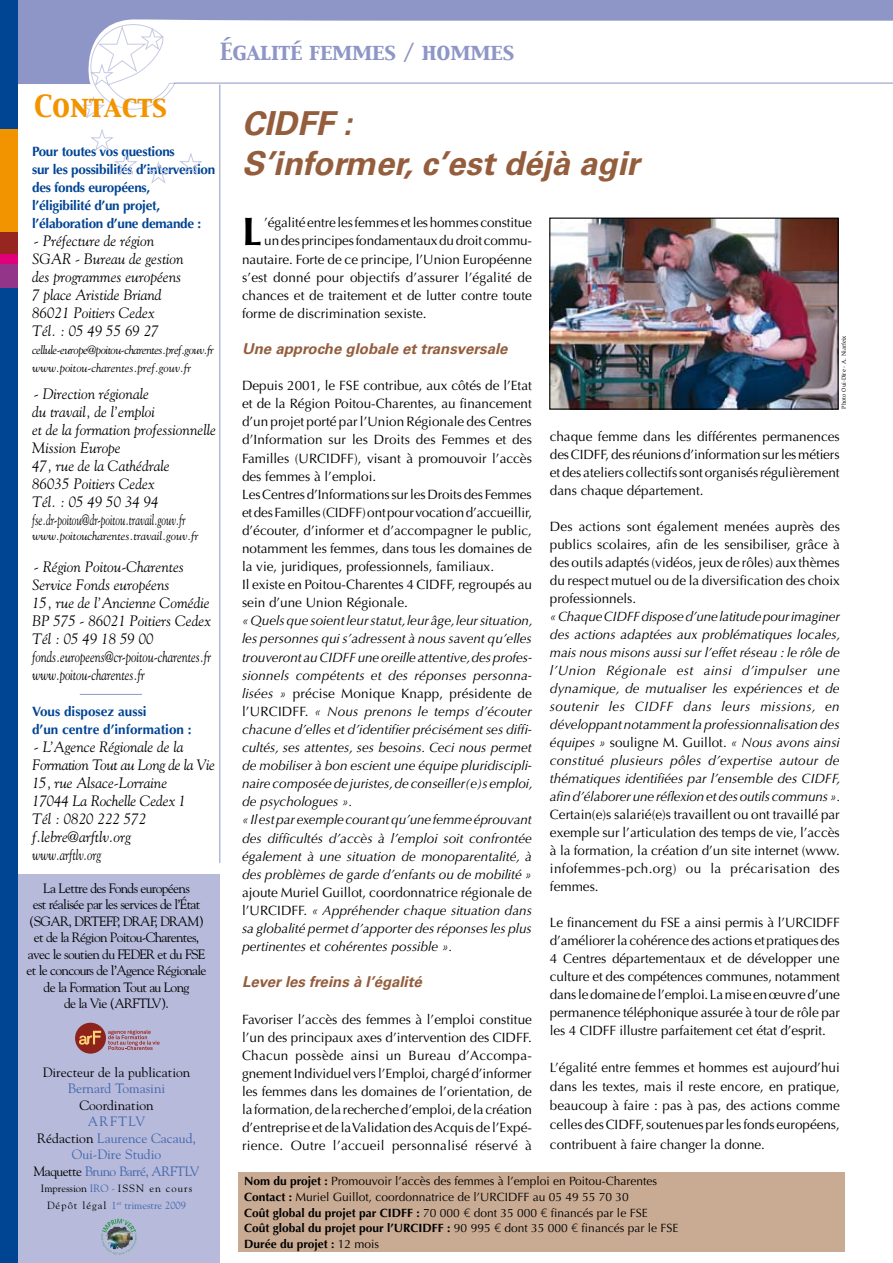
<style>
.page{position:relative;width:893px;height:1263px;background:#fff}
.page>*{position:absolute;margin:0;border:0;box-sizing:border-box;transform-origin:0 0}
.t1{font:700 39.75px "Optima";color:#000}
.t2{font:italic 700 33px/39.6px "Univers";color:#945d3c}
.t3{font:27px "Capitals";color:#f29400}
.t4{font:21px "Capitals";letter-spacing:-.005em;color:#8e96c7}
.t5{font:italic 15px/18px "Goudy";color:#000}
.t6{font:italic 700 15px "Univers";color:#945d3c}
.t7{font:13.5px/18.1px "Optima";color:#000;text-align:justify}
.t8{font:italic 13.5px/18.1px "Optima";color:#000;text-align:justify}
.t9{font:13.5px/16.5px "Goudy";letter-spacing:-.05em;color:#000;text-align:center}
.t10{font:700 13.5px/18px "Optima";letter-spacing:-.02em;color:#004494}
.t11{font:13.5px/16.5px "Goudy";color:#4066aa;text-align:center}
.t12{font:700 13.5px/18px "Optima";color:#004494}
.t13{font:13.5px "Goudy";color:#000}
.t14{font:12px/15.8px "Optima";color:#000}
.t15{font:italic 12px/18px "Goudy";letter-spacing:-.04em;color:#000}
.t16{font:italic 12px "Goudy";color:#000}
.t17{font:10.5px/16.5px "Goudy";color:#000;text-align:center}
.t18{font:6px "Slimbach";color:#000}
.s1{color:#000}
.s2{color:#4066aa}
.s3{font-style:normal}
.s4{font-weight:700}
.s5{font-family:"Akkurat";font-weight:300}
</style>
<div class="page">
<div style="left:238px;top:1172px;width:607px;height:79px;background:#c9ab93"></div>
<div style="left:12px;top:875px;width:208px;height:388px;background:#b7badb"></div>
<svg style="left:17px;top:0;width:876px;height:23px;fill:#8e96c7"></svg>
<div style="left:0;top:0;width:17px;height:1263px;background:#004494"></div>
<div style="left:0;top:129px;width:17px;height:107px;background:#f29400"></div>
<div style="left:0;top:232px;width:17px;height:25px;background:#972520"></div>
<div style="left:0;top:254px;width:17px;height:12px;background:#e2007a"></div>
<div style="left:0;top:264px;width:17px;height:23px;background:#933589"></div>
<svg style="left:17px;top:23px;width:876px;height:160px"></svg>
<hr style="left:174px;top:83px;width:719px;height:1px;background:#8e96c7">
<div style="left:75px;top:1023px;width:31px;height:31px;background:#8d231b;border-radius:50%"></div>
<svg style="left:79px;top:1031px;width:22px;height:14px"></svg>
<svg style="left:108px;top:1029px;width:52px;height:21px"></svg>
<hr style="left:220px;top:85px;width:1px;height:778px;background:#8e96c7">
<hr style="left:80px;top:694px;width:62px;height:1px;background:#8e96c7">
<svg style="left:101px;top:1219px;width:36px;height:35px"></svg>
<img style="left:551px;top:220px;width:286px;height:188px">
<div style="left:549px;top:218px;width:290px;height:192px;border:1px solid #000"></div>
<h3 class="t4" style="left:220px;top:37px;width:296px">ÉGALITÉ FEMMES / HOMMES</h3>
<h3 class="t3" style="left:34px;top:87px;width:135px">CONTACTS</h3>
<p class="t10" style="left:32px;top:143px;width:185px">Pour toutes vos questions<br>sur les possibilités d’intervention des fonds européens,<br>l’éligibilité d’un projet, l’élaboration d’une demande :</p>
<p class="t5" style="left:32px;top:232px;width:153px">- Préfecture de région<br>SGAR - Bureau de gestion des programmes européens<br>7 place Aristide Briand<br>86021 Poitiers Cedex<br>Tél. : 05 49 55 69 27</p>
<p class="t15" style="left:32px;top:341px;width:183px">cellule-europe@poitou-charentes.pref.gouv.fr www.poitou-charentes.pref.gouv.fr</p>
<p class="t5" style="left:32px;top:385px;width:185px">- Direction régionale<br>du travail, de l’emploi<br>et de la formation professionnelle<br>Mission Europe<br>47, rue de la Cathédrale<br>86035 Poitiers Cedex<br>Tél. : 05 49 50 34 94 fse.dr-poitou@dr-poitou.travail.gouv.fr</p>
<p class="t16" style="left:32px;top:528px;width:168px">www.poitoucharentes.travail.gouv.fr</p>
<p class="t5" style="left:32px;top:558px;width:181px">- Région Poitou-Charentes<br>Service Fonds européens<br>15, rue de l’Ancienne Comédie<br>BP 575 - 86021 Poitiers Cedex<br>Tél : 05 49 18 59 00 fonds.europeens@cr-poitou-charentes.fr www.poitou-charentes.fr</p>
<p class="t12" style="left:32px;top:703px;width:161px">Vous disposez aussi<br>d’un centre d’information :</p>
<p class="t5" style="left:32px;top:738px;width:184px">- L’Agence Régionale de la<br>Formation Tout au Long de la Vie<br>15, rue Alsace-Lorraine<br>17044 La Rochelle Cedex 1<br>Tél : 0820 222 572 f.lebre@arftlv.org<br>www.arftlv.org</p>
<p class="t9" style="left:27px;top:879px;width:182px">La Lettre des Fonds européens<br>est réalisée par les services de l’État (SGAR, DRTEFP, DRAF, DRAM) et de la Région Poitou-Charentes, avec le soutien du FEDER et du FSE et le concours de l’Agence Régionale de la Formation Tout au Long<br>de la Vie (ARFTLV).</p>
<p class="t13" style="left:43px;top:1063px;width:149px">Directeur de la publication</p>
<p class="t11" style="left:68px;top:1080px;width:99px">Bernard Tomasini</p>
<p class="t13" style="left:79px;top:1096px;width:76px">Coordination</p>
<p class="t11" style="left:33px;top:1113px;width:168px">ARFTLV<br><span class="s1">Rédaction</span> Laurence Cacaud,<br>Oui-Dire Studio<br><span class="s1">Maquette</span> Bruno Barré, ARFTLV</p>
<p class="t17" style="left:41px;top:1180px;width:153px">Impression <span class="s2">IRO -</span> ISSN en cours<br>Dépôt légal <span class="s2">1</span><sup>er</sup> <span class="s2">trimestre 2009</span></p>
<h2 class="t2" style="left:242px;top:104px;width:399px">CIDFF :<br>S’informer, c’est déjà agir</h2>
<h1 class="t1" style="left:242px;top:209px;width:21px">L</h1>
<p class="t7" style="left:264px;top:214px;width:269px">’égalité entre les femmes et les hommes constitue</p>
<p class="t7" style="left:264px;top:232px;width:269px">un des principes fondamentaux du droit commu-</p>
<p class="t7" style="left:242px;top:250px;width:291px">nautaire. Forte de ce principe, l’Union Européenne</p>
<p class="t7" style="left:242px;top:268px;width:292px">s’est donné pour objectifs d’assurer l’égalité de</p>
<p class="t7" style="left:242px;top:286px;width:291px">chances et de traitement et de lutter contre toute</p>
<p class="t7" style="left:242px;top:304px;width:186px">forme de discrimination sexiste.</p>
<p class="t6" style="left:242px;top:340px;width:267px">Une approche globale et transversale</p>
<p class="t7" style="left:242px;top:377px;width:292px;text-align:left">Depuis 2001, le FSE contribue, aux côtés de l’Etat et de la Région Poitou-Charentes, au financement d’un projet porté par l’Union Régionale des Centres d’Information sur les Droits des Femmes et des Familles (URCIDFF), visant à promouvoir l’accès des femmes à l’emploi.<br>Les Centres d’Informations sur les Droits des Femmes et des Familles (CIDFF) ont pour vocation d’accueillir, d’écouter, d’informer et d’accompagner le public, notamment les femmes, dans tous les domaines de la vie, juridiques, professionnels, familiaux.<br>Il existe en Poitou-Charentes 4 CIDFF, regroupés au sein d’une Union Régionale.</p>
<p class="t8" style="left:242px;top:612px;width:292px;text-align:left">« Quels que soient leur statut, leur âge, leur situation, les personnes qui s’adressent à nous savent qu’elles trouveront au CIDFF une oreille attentive, des profes&shy;sionnels compétents et des réponses personna&shy;lisées » <span class="s3">précise Monique Knapp, présidente de l’URCIDFF.</span> « Nous prenons le temps d’écouter chacune d’elles et d’identifier précisément ses diffi&shy;cultés, ses attentes, ses besoins. Ceci nous permet de mobiliser à bon escient une équipe pluridiscipli&shy;naire composée de juristes, de conseiller(e)s emploi, de psychologues ».<br>«Il est par exemple courant qu’une femme éprouvant des difficultés d’accès à l’emploi soit confrontée également à une situation de monoparentalité, à des problèmes de garde d’enfants ou de mobilité »</p>
<p class="t8" style="left:242px;top:883px;width:291px"><span class="s3">ajoute Muriel Guillot, coordonnatrice régionale de l’URCIDFF.</span> « Appréhender chaque situation dans sa globalité permet d’apporter des réponses les plus pertinentes et cohérentes possible ».</p>
<p class="t6" style="left:242px;top:973px;width:181px">Lever les freins à l’égalité</p>
<p class="t7" style="left:242px;top:1010px;width:291px">Favoriser l’accès des femmes à l’emploi constitue l’un des principaux axes d’intervention des CIDFF.<br>Chacun possède ainsi un Bureau d’Accompa&shy;gnement Individuel vers l’Emploi, chargé d’informer les femmes dans les domaines de l’orientation, de la formation, de la recherche d’emploi, de la création d’entreprise et de la Validation des Acquis de l’Expé&shy;rience. Outre l’accueil personnalisé réservé à</p>
<p class="t18" style="left:840px;top:409px;width:75px;rotate:-90deg">Photo Oui-Dire - A. Niarfeix</p>
<p class="t7" style="left:550px;top:427px;width:291px">chaque femme dans les différentes permanences des CIDFF, des réunions d’information sur les métiers et des ateliers collectifs sont organisés régulièrement dans chaque département.</p>
<p class="t7" style="left:550px;top:517px;width:291px">Des actions sont également menées auprès des publics scolaires, afin de les sensibiliser, grâce à des outils adaptés (vidéos, jeux de rôles) aux thèmes du respect mutuel ou de la diversification des choix professionnels.</p>
<p class="t8" style="left:550px;top:607px;width:292px">«Chaque CIDFF dispose d’une latitude pour imaginer des actions adaptées aux problématiques locales, mais nous misons aussi sur l’effet réseau : le rôle de l’Union Régionale est ainsi d’impulser une dynamique, de mutualiser les expériences et de soutenir les CIDFF dans leurs missions, en développant notamment la professionnalisation des équipes » <span class="s3">souligne M. Guillot.</span> « Nous avons ainsi constitué plusieurs pôles d’expertise autour de thématiques identifiées par l’ensemble des CIDFF, afin d’élaborer une réflexion et des outils communs ».</p>
<p class="t7" style="left:550px;top:805px;width:291px">Certain(e)s salarié(e)s travaillent ou ont travaillé par exemple sur l’articulation des temps de vie, l’accès à la formation, la création d’un site internet (www. infofemmes-pch.org) ou la précarisation des femmes.</p>
<p class="t7" style="left:550px;top:913px;width:291px">Le financement du FSE a ainsi permis à l’URCIDFF d’améliorer la cohérence des actions et pratiques des 4 Centres départementaux et de développer une culture et des compétences communes, notamment dans le domaine de l’emploi. La mise en œuvre d’une permanence téléphonique assurée à tour de rôle par les 4 CIDFF illustre parfaitement cet état d’esprit.</p>
<p class="t7" style="left:550px;top:1058px;width:291px;line-height:19.2px">L’égalité entre femmes et hommes est aujourd’hui dans les textes, mais il reste encore, en pratique, beaucoup à faire : pas à pas, des actions comme celles des CIDFF, soutenues par les fonds européens, contribuent à faire changer la donne.</p>
<p class="t14" style="left:244px;top:1173px;width:436px"><span class="s4">Nom du projet :</span> Promouvoir l’accès des femmes à l’emploi en Poitou-Charentes <span class="s4">Contact :</span> Muriel Guillot, coordonnatrice de l’URCIDFF au 05 49 55 70 30<br><span class="s4">Coût global du projet par CI DFF :</span> 70 000 <span class="s5">€</span> dont 35 000 <span class="s5">€</span> financés par le FSE<br><span class="s4">Coût global du projet pour l’U RCI DFF :</span> 90 995 <span class="s5">€</span> dont 35 000 <span class="s5">€</span> financés par le FSE <span class="s4">Durée du projet :</span> 12 mois</p>
</div>
